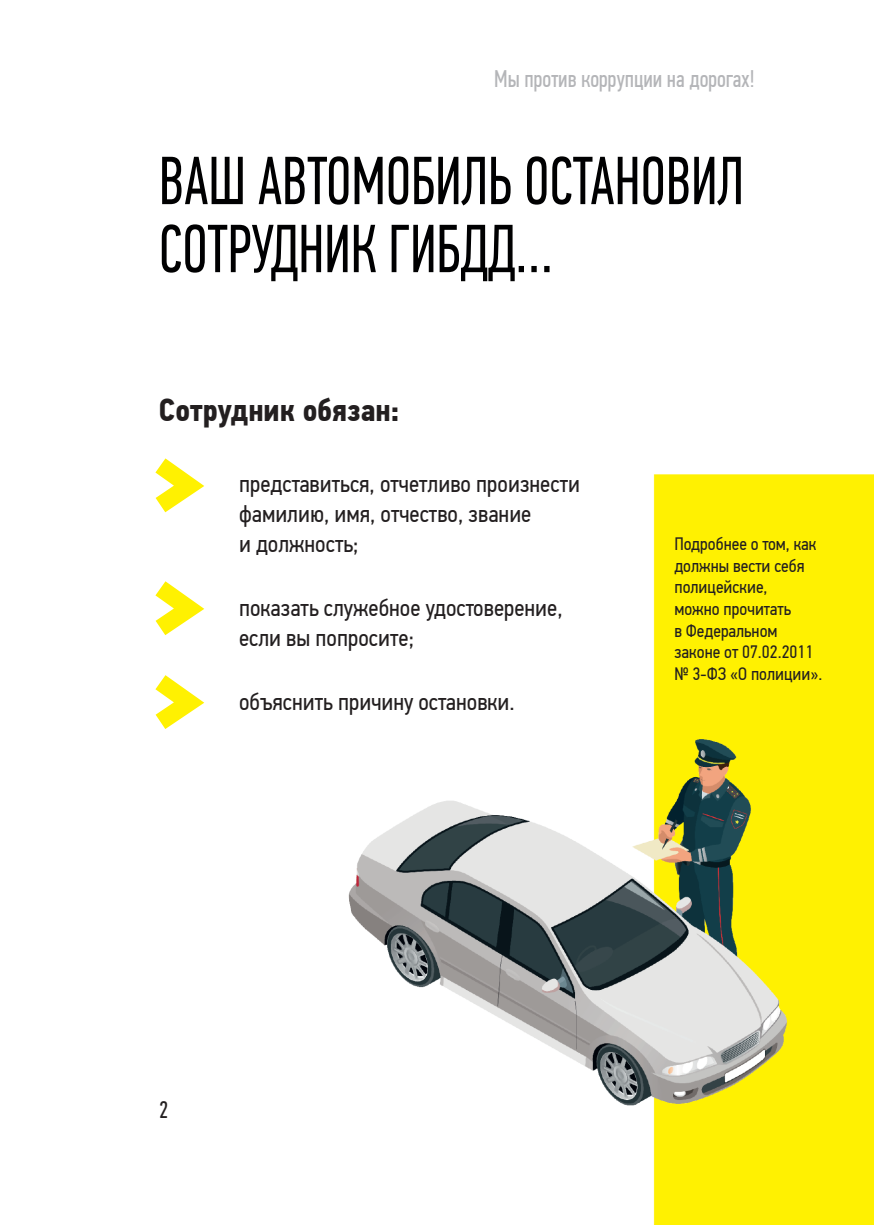
<style>
.page{position:relative;width:874px;height:1225px;background:#fff}
.page>*{position:absolute;margin:0;border:0;box-sizing:border-box;transform-origin:0 0}
.осн_текст{font:68px/68px "PF Din Text Comp Pro";color:#000001;scale:.9 1}
.t1{font:700 32px "PF Din Text Cond Pro";color:#231f20}
.t2{font:24px/30px "PF Din Text Cond Pro";color:#231f20}
.t3{font:24px "PF Din Text Comp Pro";color:#b4b5b8}
.t4{font:24px "PF Din Text Comp Pro";color:#231f20}
.t5{font:18px/21.6px "PF Din Text Cond Pro";color:#231f20}
</style>
<div class="page">
<img style="left:348px;top:474px;width:525px;height:750px">
<svg style="left:155px;top:458px;width:49px;height:55px"></svg>
<svg style="left:155px;top:581px;width:50px;height:54px"></svg>
<svg style="left:155px;top:675px;width:50px;height:54px"></svg>
<p class="t3" style="left:494px;top:66px;width:262px">Мы против коррупции на дорогах!</p>
<p class="осн_текст" style="left:159px;top:148px;width:651px">ВАШ АВТОМОБИЛЬ ОСТАНОВИЛ<br>СОТРУДНИК ГИБДД…</p>
<p class="t1" style="left:159px;top:390px;width:242px">Сотрудник обязан:</p>
<p class="t2" style="left:239px;top:468px;width:342px">представиться, отчетливо произнести фамилию, имя, отчество, звание<br>и должность;</p>
<p class="t2" style="left:239px;top:592px;width:325px">показать служебное удостоверение, если вы попросите;</p>
<p class="t2" style="left:239px;top:686px;width:277px">объяснить причину остановки.</p>
<p class="t5" style="left:674px;top:533px;width:149px">Подробнее о том, как должны вести себя полицейские,<br>можно прочитать<br>в Федеральном законе от 07.02.2011 № 3-ФЗ «О полиции».</p>
<p class="t4" style="left:159px;top:1096px;width:11px">2</p>
</div>
